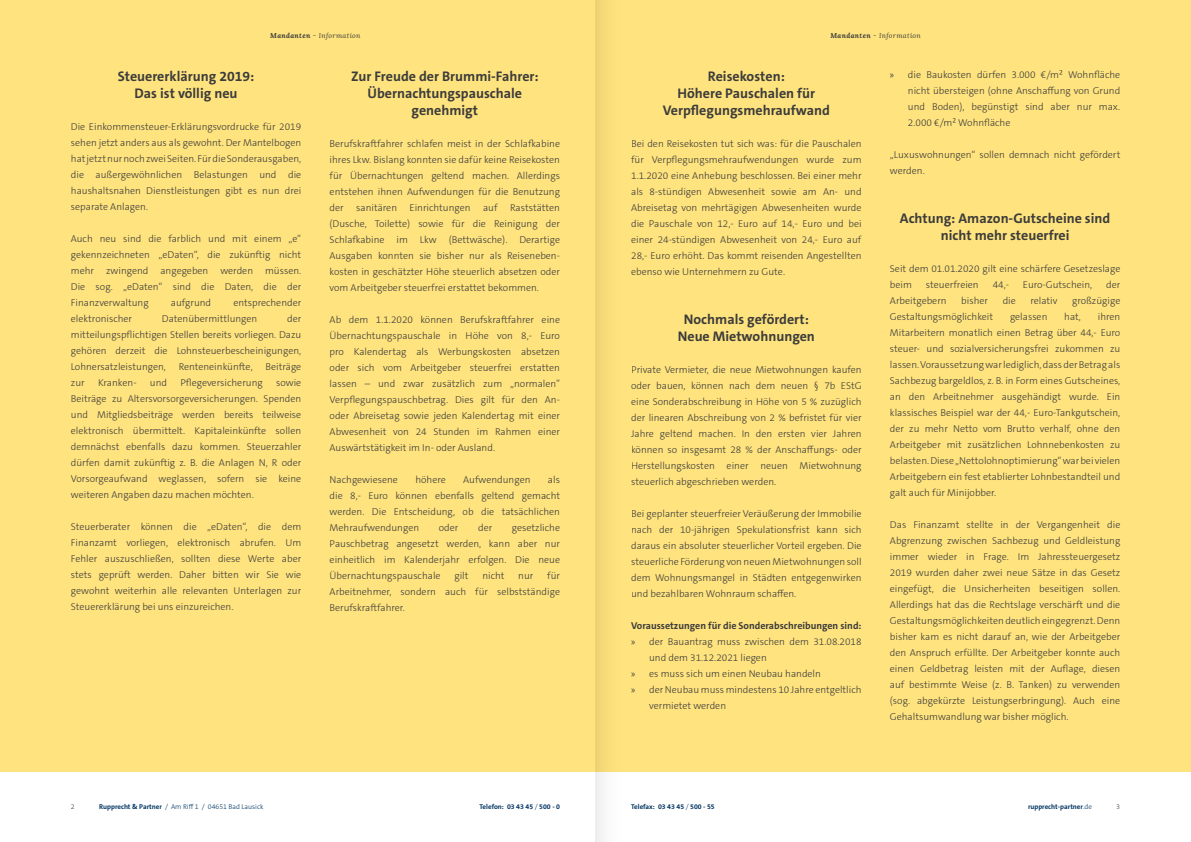
<style>
.page{position:relative;width:1191px;height:842px;background:#fff}
.page>*{position:absolute;margin:0;border:0;box-sizing:border-box;transform-origin:0 0}
.t1{font:700 14px/17px "The Sans C5";color:#3c3c3b;text-align:center}
.t2{font:300 10px/16px "The Sans C5";color:#3c3c3b;text-align:justify}
.t3{font:700 10px "The Sans C5";color:#3c3c3b}
.t4{font:700 7px "The Sans C5";color:#003463}
.t5{font:italic 7px "Lora";letter-spacing:.05em;color:#3c3c3b}
.t6{font:300 7px "The Sans C5";color:#003463}
.t7{font:300 7px "The Sans C5";color:#3c3c3b}
.s1{font-weight:700}
.s2{font-family:"Myriad Pro";font-weight:400}
.s3{font-weight:300}
</style>
<div class="page">
<div style="left:0;top:0;width:1191px;height:771px;background:#ffe37e"></div>
<svg style="left:595px;top:0;width:36px;height:842px"></svg>
<p class="t5" style="left:270px;top:31px;width:92px"><span class="s1">Mandanten</span> - Information</p>
<p class="t5" style="left:830px;top:31px;width:92px"><span class="s1">Mandanten</span> - Information</p>
<h1 class="t1" style="left:118px;top:68px;width:138px">Steuererklärung 2019:<br>Das ist völlig neu</h1>
<p class="t2" style="left:71px;top:119px;width:232px">Die Einkommensteuer-Erklärungsvordrucke für 2019 sehen jetzt anders aus als gewohnt. Der Mantelbogen hat jetzt nur noch zwei Seiten. Für die Sonderausgaben, die außergewöhnlichen Belastungen und die haushaltsnahen Dienstleistungen gibt es nun drei separate Anlagen.</p>
<p class="t2" style="left:71px;top:231px;width:232px">Auch neu sind die farblich und mit einem „e“ gekennzeichneten „eDaten“, die zukünftig nicht mehr zwingend angegeben werden müssen.<br>Die sog. „eDaten“ sind die Daten, die der Finanzverwaltung</p>
<p class="t2" style="left:171px;top:295px;width:42px">aufgrund</p>
<p class="t2" style="left:233px;top:295px;width:69px">entsprechender</p>
<p class="t2" style="left:71px;top:311px;width:232px;text-indent:216px">der mitteilungspflichtigen Stellen bereits vorliegen. Dazu gehören derzeit die Lohnsteuerbescheinigungen, Lohnersatzleistungen,</p>
<p class="t2" style="left:71px;top:311px;width:63px">elektronischer</p>
<p class="t2" style="left:162px;top:311px;width:97px">Datenübermittlungen</p>
<p class="t2" style="left:179px;top:359px;width:76px">Renteneinkünfte,</p>
<p class="t2" style="left:265px;top:359px;width:37px">Beiträge</p>
<p class="t2" style="left:71px;top:375px;width:15px">zur</p>
<p class="t2" style="left:98px;top:375px;width:40px">Kranken-</p>
<p class="t2" style="left:150px;top:375px;width:19px">und</p>
<p class="t2" style="left:180px;top:375px;width:84px">Pflegeversicherung</p>
<p class="t2" style="left:71px;top:375px;width:232px;text-indent:205px">sowie Beiträge zu Altersvorsorgeversicherungen. Spenden und Mitgliedsbeiträge werden bereits teilweise elektronisch übermittelt. Kapitaleinkünfte sollen demnächst ebenfalls dazu kommen. Steuerzahler dürfen damit zukünftig z. B. die Anlagen N, R oder Vorsorgeaufwand weglassen, sofern sie keine weiteren Angaben dazu machen möchten.</p>
<p class="t2" style="left:71px;top:519px;width:232px">Steuerberater können die „eDaten“, die dem Finanzamt vorliegen, elektronisch abrufen. Um Fehler auszuschließen, sollten diese Werte aber stets geprüft werden. Daher bitten wir Sie wie gewohnt weiterhin alle relevanten Unterlagen zur Steuererklärung bei uns einzureichen.</p>
<h1 class="t1" style="left:351px;top:68px;width:189px">Zur Freude der Brummi-Fahrer:<br>Übernachtungspauschale genehmigt</h1>
<p class="t2" style="left:330px;top:136px;width:232px">Berufskraftfahrer schlafen meist in der Schlafkabine ihres Lkw. Bislang konnten sie dafür keine Reisekosten für Übernachtungen geltend machen. Allerdings entstehen ihnen Aufwendungen für die Benutzung der sanitären Einrichtungen auf</p>
<p class="t2" style="left:330px;top:200px;width:232px;text-indent:180px">Raststätten (Dusche, Toilette) sowie für die Reinigung der Schlafkabine im Lkw (Bettwäsche). Derartige Ausgaben konnten sie bisher nur als Reiseneben&shy;kosten in geschätzter Höhe steuerlich absetzen oder vom Arbeitgeber steuerfrei erstattet bekommen.</p>
<p class="t2" style="left:330px;top:312px;width:232px">Ab dem 1.1.2020 können Berufskraftfahrer eine Übernachtungspauschale in Höhe von 8,- Euro pro Kalendertag als Werbungskosten absetzen oder sich vom Arbeitgeber steuerfrei erstatten lassen – und zwar zusätzlich zum „normalen” Verpflegungspauschbetrag. Dies gilt für den An&shy;oder Abreisetag sowie jeden Kalendertag mit einer Abwesenheit von 24 Stunden im Rahmen einer Auswärtstätigkeit im In- oder Ausland.</p>
<p class="t2" style="left:330px;top:472px;width:70px">Nachgewiesene</p>
<p class="t2" style="left:415px;top:472px;width:32px">höhere</p>
<p class="t2" style="left:463px;top:472px;width:69px">Aufwendungen</p>
<p class="t2" style="left:330px;top:472px;width:232px;text-indent:218px">als die 8,- Euro können ebenfalls geltend gemacht werden. Die Entscheidung, ob die tatsächlichen Mehraufwendungen</p>
<p class="t2" style="left:330px;top:520px;width:232px;text-indent:182px">gesetzliche Pauschbetrag angesetzt werden, kann aber nur einheitlich im Kalenderjahr erfolgen. Die neue Übernachtungspauschale</p>
<p class="t2" style="left:439px;top:520px;width:21px">oder</p>
<p class="t2" style="left:478px;top:520px;width:16px">der</p>
<p class="t2" style="left:330px;top:568px;width:232px;text-indent:218px">für Arbeitnehmer, sondern auch für selbstständige Berufskraftfahrer.</p>
<p class="t2" style="left:454px;top:568px;width:16px">gilt</p>
<p class="t2" style="left:482px;top:568px;width:24px">nicht</p>
<p class="t2" style="left:518px;top:568px;width:17px">nur</p>
<h1 class="t1" style="left:663px;top:68px;width:168px">Reisekosten:<br>Höhere Pauschalen für<br>Verpflegungsmehraufwand</h1>
<p class="t2" style="left:631px;top:136px;width:232px">Bei den Reisekosten tut sich was: für die Pauschalen für Verpflegungsmehraufwendungen wurde zum 1.1.2020 eine Anhebung beschlossen. Bei einer mehr als 8-stündigen Abwesenheit sowie am An- und Abreisetag von mehrtägigen Abwesenheiten wurde die Pauschale von 12,- Euro auf 14,- Euro und bei einer 24-stündigen Abwesenheit von 24,- Euro auf 28,- Euro erhöht. Das kommt reisenden Angestellten ebenso wie Unternehmern zu Gute.</p>
<h1 class="t1" style="left:678px;top:311px;width:139px">Nochmals gefördert:<br>Neue Mietwohnungen</h1>
<p class="t2" style="left:631px;top:362px;width:232px">Private Vermieter, die neue Mietwohnungen kaufen oder bauen, können nach dem neuen § 7b EStG eine Sonderabschreibung in Höhe von 5 % zuzüglich der linearen Abschreibung von 2 % befristet für vier Jahre geltend machen. In den ersten vier Jahren können so insgesamt 28 % der Anschaffungs- oder Herstellungskosten einer neuen Mietwohnung steuerlich abgeschrieben werden.</p>
<p class="t2" style="left:631px;top:506px;width:232px">Bei geplanter steuerfreier Veräußerung der Immobilie nach der 10-jährigen Spekulationsfrist kann sich daraus ein absoluter steuerlicher Vorteil ergeben. Die steuerliche Förderung von neuen Mietwohnungen soll dem Wohnungsmangel in Städten entgegenwirken und bezahlbaren Wohnraum schaffen.</p>
<p class="t3" style="left:631px;top:619px;width:232px">Voraussetzungen für die Sonderabschreibungen sind:</p>
<p class="t2" style="left:631px;top:634px;width:232px"><span class="s2">»</span> der Bauantrag muss zwischen dem 31.08.2018</p>
<p class="t2" style="left:649px;top:650px;width:119px">und dem 31.12.2021 liegen</p>
<p class="t2" style="left:631px;top:666px;width:191px"><span class="s2">»</span> es muss sich um einen Neubau handeln</p>
<p class="t2" style="left:631px;top:682px;width:232px"><span class="s2">»</span> der Neubau muss mindestens 10 Jahre entgeltlich</p>
<p class="t2" style="left:649px;top:698px;width:78px">vermietet werden</p>
<p class="t2" style="left:908px;top:67px;width:214px;text-indent:-18px"><span class="s2">»</span> die Baukosten dürfen 3.000 €/m² Wohnfläche nicht übersteigen (ohne Anschaffung von Grund und Boden), begünstigt sind aber nur max.<br>2.000 €/m² Wohnfläche</p>
<p class="t2" style="left:890px;top:147px;width:232px">„Luxuswohnungen“ sollen demnach nicht gefördert werden.</p>
<h1 class="t1" style="left:900px;top:210px;width:212px">Achtung: Amazon-Gutscheine sind nicht mehr steuerfrei</h1>
<p class="t2" style="left:890px;top:261px;width:232px">Seit dem 01.01.2020 gilt eine schärfere Gesetzeslage beim</p>
<p class="t2" style="left:926px;top:277px;width:54px">steuerfreien</p>
<p class="t2" style="left:992px;top:277px;width:18px">44,-</p>
<p class="t2" style="left:1023px;top:277px;width:71px">Euro-Gutschein,</p>
<p class="t2" style="left:1106px;top:277px;width:16px">der</p>
<p class="t2" style="left:890px;top:293px;width:58px">Arbeitgebern</p>
<p class="t2" style="left:961px;top:293px;width:28px">bisher</p>
<p class="t2" style="left:1002px;top:293px;width:15px">die</p>
<p class="t2" style="left:1030px;top:293px;width:28px">relativ</p>
<p class="t2" style="left:1072px;top:293px;width:50px">großzügige</p>
<p class="t2" style="left:890px;top:309px;width:105px">Gestaltungsmöglichkeit</p>
<p class="t2" style="left:1010px;top:309px;width:39px">gelassen</p>
<p class="t2" style="left:1064px;top:309px;width:18px">hat,</p>
<p class="t2" style="left:890px;top:309px;width:232px;text-indent:208px">ihren Mitarbeitern monatlich einen Betrag über 44,- Euro steuer- und sozialversicherungsfrei zukommen zu lassen. Voraussetzung war lediglich, dass der Betrag als Sachbezug bargeldlos, z. B. in Form eines Gutscheines, an den Arbeitnehmer ausgehändigt wurde. Ein klassisches Beispiel war der 44,- Euro-Tankgutschein, der zu mehr Netto vom Brutto verhalf, ohne den Arbeitgeber mit zusätzlichen Lohnnebenkosten zu belasten. Diese „Nettolohnoptimierung“ war bei vielen Arbeitgebern ein fest etablierter Lohnbestandteil und galt auch für Minijobber.</p>
<p class="t2" style="left:890px;top:517px;width:232px">Das Finanzamt stellte in der Vergangenheit die Abgrenzung zwischen Sachbezug und Geldleistung immer wieder in Frage. Im Jahressteuergesetz 2019 wurden daher zwei neue Sätze in das Gesetz eingefügt, die Unsicherheiten beseitigen sollen.<br>Allerdings hat das die Rechtslage verschärft und die Gestaltungsmöglichkeiten deutlich eingegrenzt. Denn bisher kam es nicht darauf an, wie der Arbeitgeber den Anspruch erfüllte. Der Arbeitgeber konnte auch einen Geldbetrag leisten mit der Auflage, diesen auf bestimmte Weise (z. B. Tanken) zu verwenden (sog. abgekürzte Leistungserbringung). Auch eine Gehaltsumwandlung war bisher möglich.</p>
<p class="t6" style="left:99px;top:802px;width:166px"><span class="s1">Rupprecht &amp; Partner</span> / Am Riff 1 / 04651 Bad Lausick</p>
<p class="t4" style="left:479px;top:802px;width:82px">Telefon: 03 43 45 <span class="s3">/</span> 500 - 0</p>
<p class="t4" style="left:631px;top:802px;width:85px">Telefax: 03 43 45 <span class="s3">/</span> 500 - 55</p>
<p class="t4" style="left:1028px;top:802px;width:65px">rupprecht-partner<span class="s3">.de</span></p>
<p class="t7" style="left:71px;top:802px;width:5px">2</p>
<p class="t7" style="left:1116px;top:802px;width:5px">3</p>
</div>
